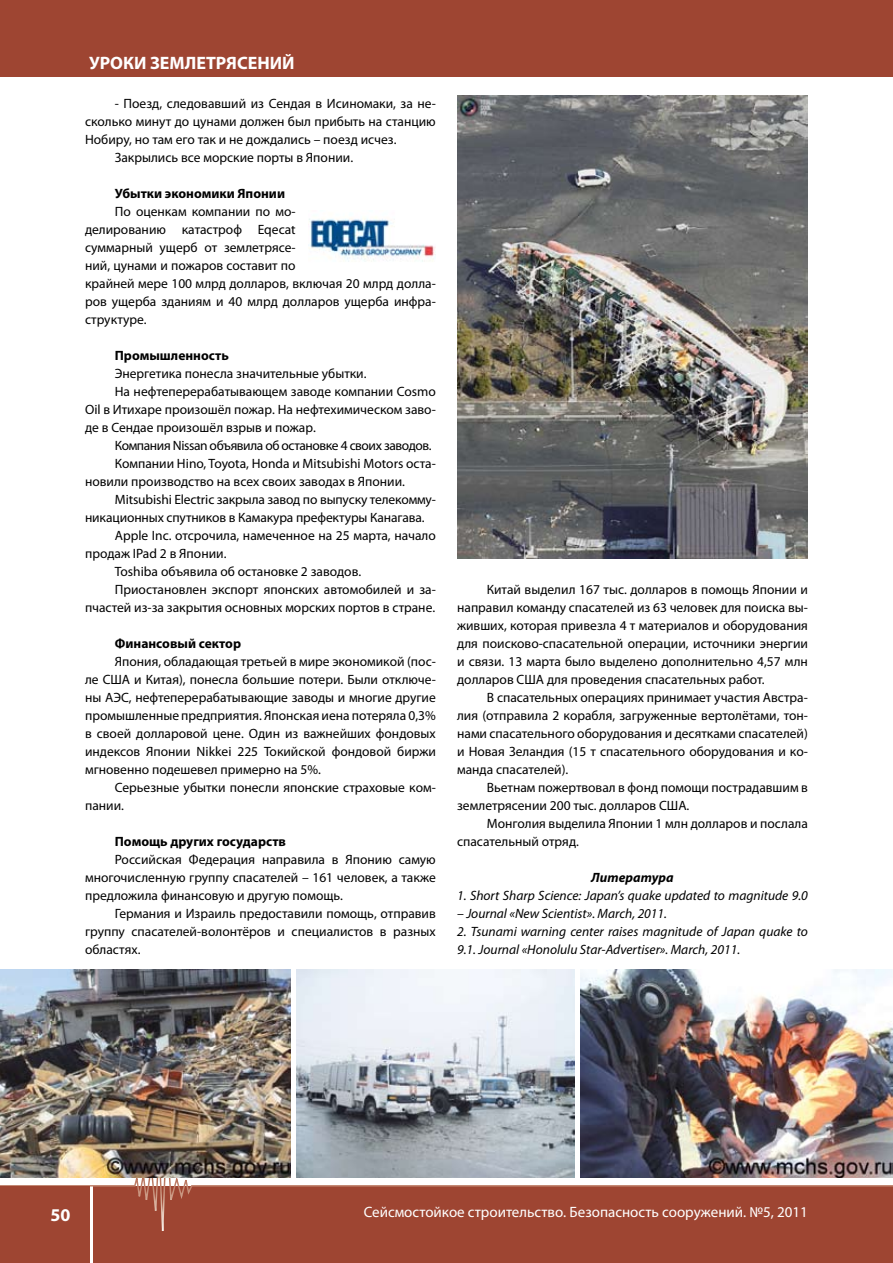
<style>
.page{position:relative;width:893px;height:1263px;background:#fff}
.page>*{position:absolute;margin:0;border:0;box-sizing:border-box;transform-origin:0 0}
.t1{font:700 18px "Myriad Pro";color:#fff}
.t2{font:15px "Myriad Pro";color:#fff}
.t3{font:13.5px "Myriad Pro";color:#000}
.t4{font:italic 13.5px/18px "Myriad Pro";color:#000}
.t5{font:700 13.5px "Myriad Pro";color:#000}
.t6{font:13.5px "Myriad Pro";letter-spacing:-.03em;color:#000}
.t7{font:italic 700 13.5px "Myriad Pro";color:#000}
</style>
<div class="page">
<div style="left:0;top:0;width:893px;height:77px;background:#9e4532"></div>
<svg style="left:0;top:1101px;width:893px;height:162px;background:#a85948"></svg>
<div style="left:0;top:1186px;width:89px;height:77px;background:#9e4532"></div>
<hr style="left:892px;top:1186px;width:1px;height:77px;background:#7d7e7e">
<img style="left:457px;top:96px;width:351px;height:463px">
<img style="left:308px;top:217px;width:127px;height:45px">
<img style="left:297px;top:969px;width:278px;height:209px">
<img style="left:0;top:969px;width:291px;height:209px">
<img style="left:581px;top:969px;width:312px;height:209px">
<p class="t1" style="left:89px;top:51px;width:207px">УРОКИ ЗЕМЛЕТРЯСЕНИЙ</p>
<p class="t3" style="left:115px;top:95px;width:323px">- Поезд, следовавший из Сендая в Исиномаки, за не-</p>
<p class="t3" style="left:85px;top:113px;width:352px">сколько минут до цунами должен был прибыть на станцию</p>
<p class="t3" style="left:85px;top:131px;width:313px">Нобиру, но там его так и не дождались – поезд исчез.</p>
<p class="t3" style="left:115px;top:149px;width:240px">Закрылись все морские порты в Японии.</p>
<p class="t5" style="left:115px;top:185px;width:172px">Убытки экономики Японии</p>
<p class="t3" style="left:115px;top:203px;width:182px">По оценкам компании по мо-</p>
<p class="t3" style="left:85px;top:221px;width:212px">делированию катастроф Еqecat</p>
<p class="t3" style="left:85px;top:239px;width:212px">суммарный ущерб от землетрясе-</p>
<p class="t3" style="left:85px;top:257px;width:212px">ний, цунами и пожаров составит по</p>
<p class="t3" style="left:85px;top:275px;width:352px">крайней мере 100 млрд долларов, включая 20 млрд долла-</p>
<p class="t3" style="left:85px;top:293px;width:352px">ров ущерба зданиям и 40 млрд долларов ущерба инфра-</p>
<p class="t3" style="left:85px;top:311px;width:63px">структуре.</p>
<p class="t5" style="left:115px;top:347px;width:115px">Промышленность</p>
<p class="t3" style="left:115px;top:365px;width:253px">Энергетика понесла значительные убытки.</p>
<p class="t3" style="left:115px;top:383px;width:323px">На нефтеперерабатывающем заводе компании Cosmo</p>
<p class="t3" style="left:85px;top:401px;width:352px">Oil в Итихаре произошёл пожар. На нефтехимическом заво-</p>
<p class="t3" style="left:85px;top:419px;width:232px">де в Сендае произошёл взрыв и пожар.</p>
<p class="t6" style="left:115px;top:437px;width:318px">Компания Nissan объявила об остановке 4 своих заводов.</p>
<p class="t3" style="left:115px;top:455px;width:323px">Компании Hino, Toyota, Honda и Mitsubishi Motors оста-</p>
<p class="t3" style="left:85px;top:473px;width:321px">новили производство на всех своих заводах в Японии.</p>
<p class="t3" style="left:115px;top:491px;width:323px">Mitsubishi Electric закрыла завод по выпуску телекомму-</p>
<p class="t3" style="left:85px;top:509px;width:341px">никационных спутников в Камакура префектуры Канагава.</p>
<p class="t3" style="left:115px;top:527px;width:323px">Apple Inc. отсрочила, намеченное на 25 марта, начало</p>
<p class="t3" style="left:85px;top:545px;width:143px">продаж IPad 2 в Японии.</p>
<p class="t3" style="left:115px;top:563px;width:248px">Toshiba объявила об остановке 2 заводов.</p>
<p class="t3" style="left:115px;top:581px;width:323px">Приостановлен экспорт японских автомобилей и за-</p>
<p class="t3" style="left:85px;top:599px;width:352px">пчастей из-за закрытия основных морских портов в стране.</p>
<p class="t5" style="left:115px;top:635px;width:128px">Финансовый сектор</p>
<p class="t3" style="left:115px;top:653px;width:323px">Япония, обладающая третьей в мире экономикой (пос-</p>
<p class="t3" style="left:85px;top:671px;width:352px">ле США и Китая), понесла большие потери. Были отключе-</p>
<p class="t3" style="left:85px;top:689px;width:352px">ны АЭС, нефтеперерабатывающие заводы и многие другие</p>
<p class="t3" style="left:85px;top:707px;width:352px">промышленные предприятия. Японская иена потеряла 0,3%</p>
<p class="t3" style="left:85px;top:725px;width:352px">в своей долларовой цене. Один из важнейших фондовых</p>
<p class="t3" style="left:85px;top:743px;width:352px">индексов Японии Nikkei 225 Токийской фондовой биржи</p>
<p class="t3" style="left:85px;top:761px;width:237px">мгновенно подешевел примерно на 5%.</p>
<p class="t3" style="left:115px;top:779px;width:323px">Серьезные убытки понесли японские страховые ком-</p>
<p class="t3" style="left:85px;top:797px;width:40px">пании.</p>
<p class="t5" style="left:115px;top:833px;width:173px">Помощь других государств</p>
<p class="t3" style="left:115px;top:851px;width:323px">Российская Федерация направила в Японию самую</p>
<p class="t3" style="left:85px;top:869px;width:352px">многочисленную группу спасателей – 161 человек, а также</p>
<p class="t3" style="left:85px;top:887px;width:259px">предложила финансовую и другую помощь.</p>
<p class="t3" style="left:115px;top:905px;width:323px">Германия и Израиль предоставили помощь, отправив</p>
<p class="t3" style="left:85px;top:923px;width:352px">группу спасателей-волонтёров и специалистов в разных</p>
<p class="t3" style="left:85px;top:941px;width:57px">областях.</p>
<p class="t3" style="left:487px;top:581px;width:323px">Китай выделил 167 тыс. долларов в помощь Японии и</p>
<p class="t3" style="left:457px;top:599px;width:352px">направил команду спасателей из 63 человек для поиска вы-</p>
<p class="t3" style="left:457px;top:617px;width:352px">живших, которая привезла 4 т материалов и оборудования</p>
<p class="t3" style="left:457px;top:635px;width:352px">для поисково-спасательной операции, источники энергии</p>
<p class="t3" style="left:457px;top:653px;width:352px">и связи. 13 марта было выделено дополнительно 4,57 млн</p>
<p class="t3" style="left:457px;top:671px;width:309px">долларов США для проведения спасательных работ.</p>
<p class="t3" style="left:487px;top:689px;width:323px">В спасательных операциях принимает участия Австра-</p>
<p class="t3" style="left:457px;top:707px;width:352px">лия (отправила 2 корабля, загруженные вертолётами, тон-</p>
<p class="t3" style="left:457px;top:725px;width:352px">нами спасательного оборудования и десятками спасателей)</p>
<p class="t3" style="left:457px;top:743px;width:352px">и Новая Зеландия (15 т спасательного оборудования и ко-</p>
<p class="t3" style="left:457px;top:761px;width:113px">манда спасателей).</p>
<p class="t3" style="left:487px;top:779px;width:323px">Вьетнам пожертвовал в фонд помощи пострадавшим в</p>
<p class="t3" style="left:457px;top:797px;width:234px">землетрясении 200 тыс. долларов США.</p>
<p class="t3" style="left:487px;top:815px;width:323px">Монголия выделила Японии 1 млн долларов и послала</p>
<p class="t3" style="left:457px;top:833px;width:123px">спасательный отряд.</p>
<p class="t7" style="left:591px;top:869px;width:84px">Литература</p>
<p class="t4" style="left:457px;top:886px;width:352px">1. Short Sharp Science: Japan’s quake updated to magnitude 9.0</p>
<p class="t4" style="left:457px;top:904px;width:211px">– Journal «New Scientist». March, 2011.</p>
<p class="t4" style="left:457px;top:922px;width:352px">2. Tsunami warning center raises magnitude of Japan quake to<br>9.1. Journal «Honolulu Star-Advertiser». March, 2011.</p>
<p class="t1" style="left:51px;top:1203px;width:21px">50</p>
<p class="t2" style="left:364px;top:1202px;width:446px">Сейсмостойкое строительство. Безопасность сооружений. №5, 2011</p>
</div>
